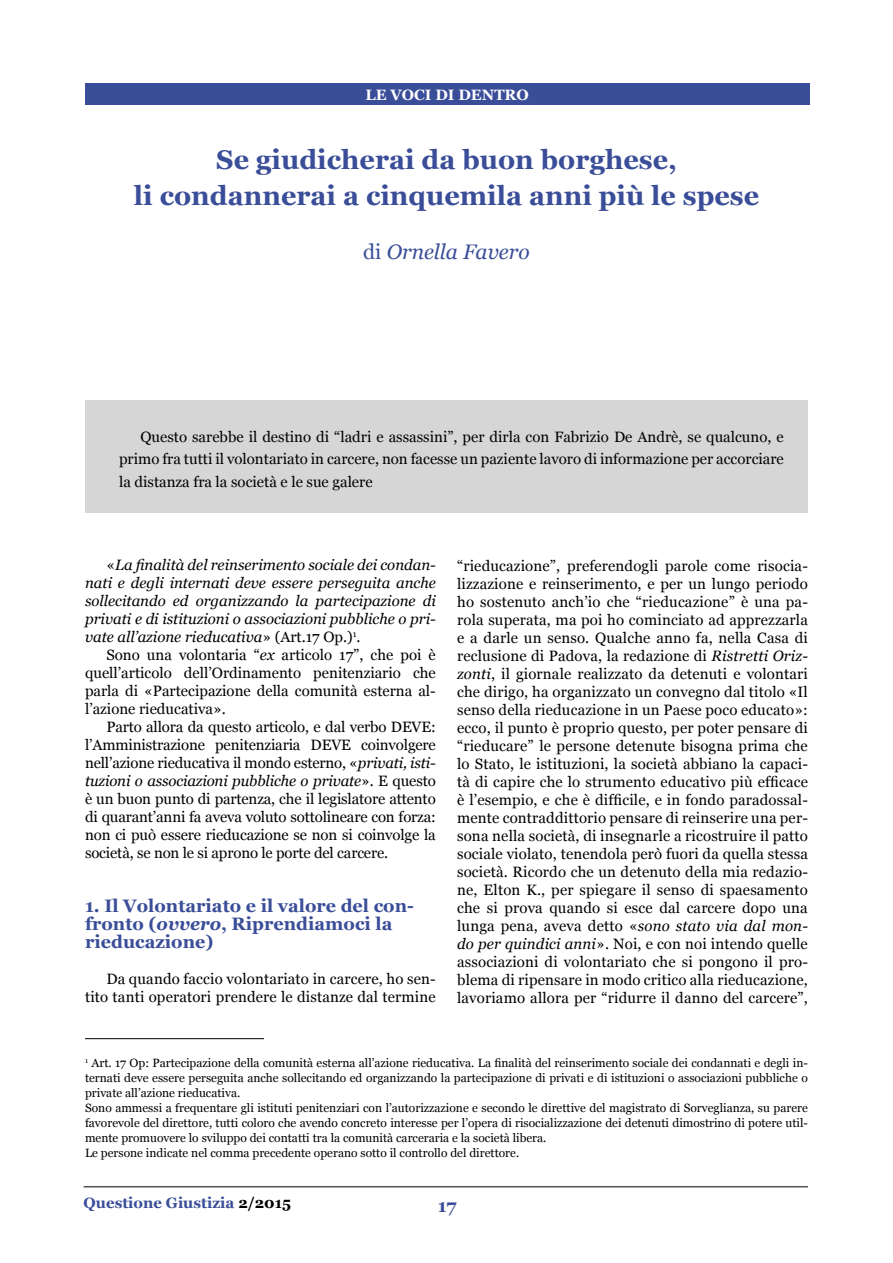
<style>
.page{position:relative;width:893px;height:1263px;background:#fff}
.page>*{position:absolute;margin:0;border:0;box-sizing:border-box;transform-origin:0 0}
.t1{font:700 27px/36px "Georgia";color:#3a4d98;text-align:center}
.t2{font:italic 21px "Georgia";color:#3a4d98}
.t3{font:700 18px/18px "Georgia";color:#3a4d98}
.t4{font:15px/18px "Georgia";color:#000;text-align:justify}
.t5{font:italic 15px/18px "Georgia";color:#000;text-align:justify}
.t6{font:700 15px "Georgia";color:#3a4d98}
.t7{font:700 15px "Georgia";color:#fff}
.t8{font:12px/15px "Georgia";color:#000}
.s1{font-style:normal}
.s2{font-style:italic}
.s3{color:#000}
</style>
<div class="page">
<hr style="left:84px;top:1186px;width:724px;height:1px;background:#000">
<div style="left:85px;top:83px;width:724px;height:22px;background:#3a4d98"></div>
<div style="left:85px;top:401px;width:723px;height:112px;background:#d6d6d6"></div>
<hr style="left:85px;top:1038px;width:179px;height:1px;background:#000">
<p class="t7" style="left:366px;top:86px;width:165px">LE VOCI DI DENTRO</p>
<h1 class="t1" style="left:134px;top:142px;width:627px">Se giudicherai da buon borghese,<br>li condannerai a cinquemila anni più le spese</h1>
<h2 class="t2" style="left:363px;top:240px;width:168px"><span class="s1">di</span> Ornella Favero</h2>
<p class="t4" style="left:119px;top:425px;width:666px;line-height:22.5px;text-indent:21px">Questo sarebbe il destino di “ladri e assassini”, per dirla con Fabrizio De Andrè, se qualcuno, e primo fra tutti il volontariato in carcere, non facesse un paziente lavoro di informazione per accorciare la distanza fra la società e le sue galere</p>
<p class="t5" style="left:85px;top:556px;width:352px;text-indent:21px"><span class="s1">«</span>La finalità del reinserimento sociale dei condan&shy;nati e degli internati deve essere perseguita anche sollecitando ed organizzando la partecipazione di privati e di istituzioni o associazioni pubbliche o pri&shy;vate all’azione rieducativa<span class="s1">» (Art.17 Op.)</span><sup>1</sup><span class="s1">.</span></p>
<p class="t4" style="left:85px;top:646px;width:352px;text-indent:21px">Sono una volontaria “<span class="s2">ex</span> articolo 17”, che poi è quell’articolo dell’Ordinamento penitenziario che parla di «Partecipazione della comunità esterna al&shy;l’azione rieducativa».</p>
<p class="t4" style="left:85px;top:718px;width:352px;text-indent:21px">Parto allora da questo articolo, e dal verbo DEVE: l’Amministrazione penitenziaria DEVE coinvolgere nell’azione rieducativa il mondo esterno, «<span class="s2">privati, isti&shy;tuzioni o associazioni pubbliche o private</span>»<span class="s2">.</span> E questo è un buon punto di partenza, che il legislatore attento di quarant’anni fa aveva voluto sottolineare con forza: non ci può essere rieducazione se non si coinvolge la società, se non le si aprono le porte del carcere.</p>
<p class="t3" style="left:85px;top:897px;width:330px">1. Il Volontariato e il valore del con&shy;fronto (<span class="s2">ovvero</span>, Riprendiamoci la rieducazione)</p>
<p class="t4" style="left:85px;top:970px;width:352px;text-align:right">Da quando faccio volontariato in carcere, ho sen&shy;tito tanti operatori prendere le distanze dal termine</p>
<p class="t4" style="left:457px;top:556px;width:352px">“rieducazione”, preferendogli parole come risocia&shy;lizzazione e reinserimento, e per un lungo periodo ho sostenuto anch’io che “rieducazione” è una pa&shy;rola superata, ma poi ho cominciato ad apprezzarla e a darle un senso. Qualche anno fa, nella Casa di reclusione di Padova, la redazione di <span class="s2">Ristretti Oriz&shy;zonti</span>, il giornale realizzato da detenuti e volontari che dirigo, ha organizzato un convegno dal titolo «Il senso della rieducazione in un Paese poco educato»: ecco, il punto è proprio questo, per poter pensare di “rieducare” le persone detenute bisogna prima che lo Stato, le istituzioni, la società abbiano la capaci&shy;tà di capire che lo strumento educativo più efficace è l’esempio, e che è difficile, e in fondo paradossal&shy;mente contraddittorio pensare di reinserire una per&shy;sona nella società, di insegnarle a ricostruire il patto sociale violato, tenendola però fuori da quella stessa società. Ricordo che un detenuto della mia redazio&shy;ne, Elton K., per spiegare il senso di spaesamento che si prova quando si esce dal carcere dopo una lunga pena, aveva detto «<span class="s2">sono stato via dal mon&shy;do per quindici anni</span>». Noi, e con noi intendo quelle associazioni di volontariato che si pongono il pro&shy;blema di ripensare in modo critico alla rieducazione, lavoriamo allora per “ridurre il danno del carcere”,</p>
<p class="t8" style="left:85px;top:1055px;width:724px"><sup>1</sup> Art. 17 Op: Partecipazione della comunità esterna all’azione rieducativa. La finalità del reinserimento sociale dei condannati e degli in&shy;ternati deve essere perseguita anche sollecitando ed organizzando la partecipazione di privati e di istituzioni o associazioni pubbliche o private all’azione rieducativa.<br>Sono ammessi a frequentare gli istituti penitenziari con l’autorizzazione e secondo le direttive del magistrato di Sorveglianza, su parere favorevole del direttore, tutti coloro che avendo concreto interesse per l’opera di risocializzazione dei detenuti dimostrino di potere util&shy;mente promuovere lo sviluppo dei contatti tra la comunità carceraria e la società libera.<br>Le persone indicate nel comma precedente operano sotto il controllo del direttore.</p>
<p class="t6" style="left:84px;top:1195px;width:209px">Questione Giustizia <span class="s3">2/2015</span></p>
<p class="t3" style="left:438px;top:1196px;width:20px">17</p>
</div>
